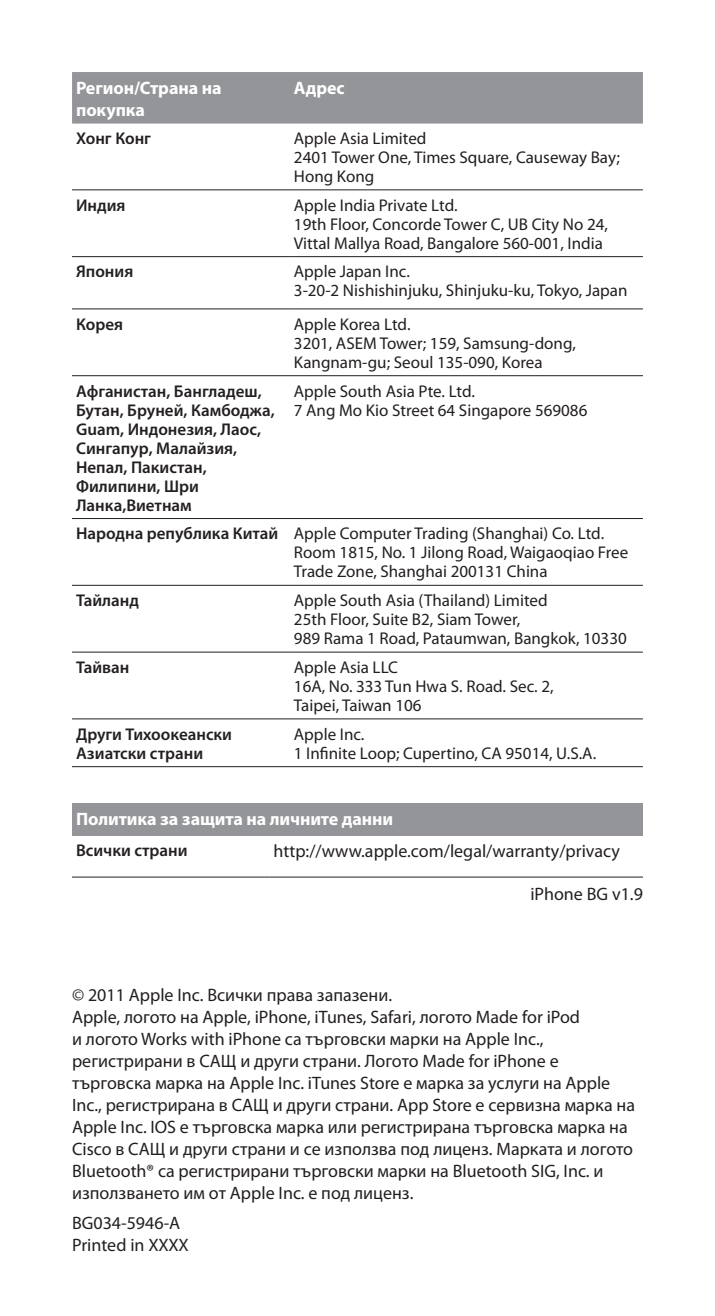
<style>
.page{position:relative;width:715px;height:1316px;background:#fff}
.page>*{position:absolute;margin:0;border:0;box-sizing:border-box;transform-origin:0 0}
.t1{font:18px/22px "Myriad Pro";color:#231f20}
.t2{font:700 18px/22px "Myriad Pro";letter-spacing:-.005em;color:#fff}
.t3{font:16.8px/19.2px "Myriad Pro";color:#231f20}
.t4{font:600 16.8px/19.2px "Myriad Pro";color:#231f20}
.s1{font-weight:600}
</style>
<div class="page">
<div style="left:72px;top:72px;width:570px;height:52px;background:#939598"></div>
<hr style="left:72px;top:189px;width:218px;height:1px;background:#231f20">
<hr style="left:290px;top:189px;width:352px;height:1px;background:#231f20">
<hr style="left:72px;top:256px;width:218px;height:1px;background:#231f20">
<hr style="left:290px;top:256px;width:352px;height:1px;background:#231f20">
<hr style="left:72px;top:308px;width:218px;height:1px;background:#231f20">
<hr style="left:290px;top:308px;width:352px;height:1px;background:#231f20">
<hr style="left:72px;top:375px;width:218px;height:1px;background:#231f20">
<hr style="left:290px;top:375px;width:352px;height:1px;background:#231f20">
<hr style="left:72px;top:518px;width:218px;height:1px;background:#231f20">
<hr style="left:290px;top:518px;width:352px;height:1px;background:#231f20">
<hr style="left:72px;top:584px;width:218px;height:2px;background:#231f20">
<hr style="left:290px;top:584px;width:352px;height:2px;background:#231f20">
<hr style="left:72px;top:651px;width:218px;height:1px;background:#231f20">
<hr style="left:290px;top:651px;width:352px;height:1px;background:#231f20">
<hr style="left:72px;top:718px;width:218px;height:1px;background:#231f20">
<hr style="left:290px;top:718px;width:352px;height:1px;background:#231f20">
<hr style="left:72px;top:766px;width:218px;height:1px;background:#231f20">
<hr style="left:290px;top:766px;width:352px;height:1px;background:#231f20">
<div style="left:72px;top:803px;width:570px;height:32px;background:#939598"></div>
<hr style="left:72px;top:876px;width:197px;height:1px;background:#231f20">
<hr style="left:269px;top:876px;width:373px;height:1px;background:#231f20">
<p class="t2" style="left:76px;top:76px;width:147px">Регион/Страна на покупка</p>
<p class="t2" style="left:294px;top:76px;width:52px">Адрес</p>
<p class="t4" style="left:76px;top:128px;width:76px">Хонг Конг</p>
<p class="t3" style="left:294px;top:128px;width:327px">Apple Asia Limited<br>2401 Tower One, Times Square, Causeway Bay;<br>Hong Kong</p>
<p class="t4" style="left:76px;top:195px;width:51px">Индия</p>
<p class="t3" style="left:294px;top:195px;width:315px">Apple India Private Ltd.<br>19th Floor, Concorde Tower C, UB City No 24,<br>Vittal Mallya Road, Bangalore 560-001, India</p>
<p class="t4" style="left:76px;top:262px;width:59px">Япония</p>
<p class="t3" style="left:294px;top:262px;width:335px">Apple Japan Inc.<br>3-20-2 Nishishinjuku, Shinjuku-ku, Tokyo, Japan</p>
<p class="t4" style="left:76px;top:314px;width:49px">Корея</p>
<p class="t3" style="left:294px;top:314px;width:283px">Apple Korea Ltd.<br>3201, ASEM Tower; 159, Samsung-dong,<br>Kangnam-gu; Seoul 135-090, Korea</p>
<p class="t4" style="left:76px;top:381px;width:200px">Афганистан, Бангладеш,<br>Бутан, Бруней, Камбоджа,<br>Guam, Индонезия, Лаос,<br>Сингапур, Малайзия,<br>Непал, Пакистан,<br>Филипини, Шри<br>Ланка,Виетнам</p>
<p class="t3" style="left:294px;top:381px;width:295px">Apple South Asia Pte. Ltd.<br>7 Ang Mo Kio Street 64 Singapore 569086</p>
<p class="t3" style="left:294px;top:524px;width:336px;text-indent:-218px"><span class="s1">Народна република Китай</span> Apple Computer Trading (Shanghai) Co. Ltd.<br>Room 1815, No. 1 Jilong Road, Waigaoqiao Free<br>Trade Zone, Shanghai 200131 China</p>
<p class="t4" style="left:76px;top:590px;width:64px">Тайланд</p>
<p class="t3" style="left:294px;top:590px;width:334px">Apple South Asia (Thailand) Limited<br>25th Floor, Suite B2, Siam Tower,<br>989 Rama 1 Road, Pataumwan, Bangkok, 10330</p>
<p class="t4" style="left:76px;top:657px;width:55px">Тайван</p>
<p class="t3" style="left:294px;top:657px;width:261px">Apple Asia LLC<br>16A, No. 333 Tun Hwa S. Road. Sec. 2,<br>Taipei, Taiwan 106</p>
<p class="t4" style="left:76px;top:724px;width:157px">Други Тихоокеански<br>Азиатски страни</p>
<p class="t3" style="left:294px;top:724px;width:304px">Apple Inc.<br>1 Infi nite Loop; Cupertino, CA 95014, U.S.A.</p>
<p class="t2" style="left:76px;top:807px;width:318px">Политика за защита на личните данни</p>
<p class="t4" style="left:76px;top:840px;width:113px">Всички страни</p>
<p class="t1" style="left:273px;top:839px;width:348px">http://www.apple.com/legal/warranty/privacy</p>
<p class="t1" style="left:530px;top:882px;width:114px">iPhone BG v1.9</p>
<p class="t1" style="left:72px;top:983px;width:564px">© 2011 Apple Inc. Всички права запазени.<br>Apple, логото на Apple, iPhone, iTunes, Safari, логото Made for iPod<br>и логото Works with iPhone са търговски марки на Apple Inc., регистрирани в САЩ и други страни. Логото Made for iPhone е търговска марка на Apple Inc. iTunes Store е марка за услуги на Apple Inc., регистрирана в САЩ и други страни. App Store е сервизна марка на Apple Inc. IOS е търговска марка или регистрирана търговска марка на Cisco в САЩ и други страни и се използва под лиценз. Марката и логото Bluetooth® са регистрирани търговски марки на Bluetooth SIG, Inc. и използването им от Apple Inc. е под лиценз.</p>
<p class="t1" style="left:72px;top:1211px;width:118px">BG034-5946-A<br>Printed in XXXX</p>
</div>
